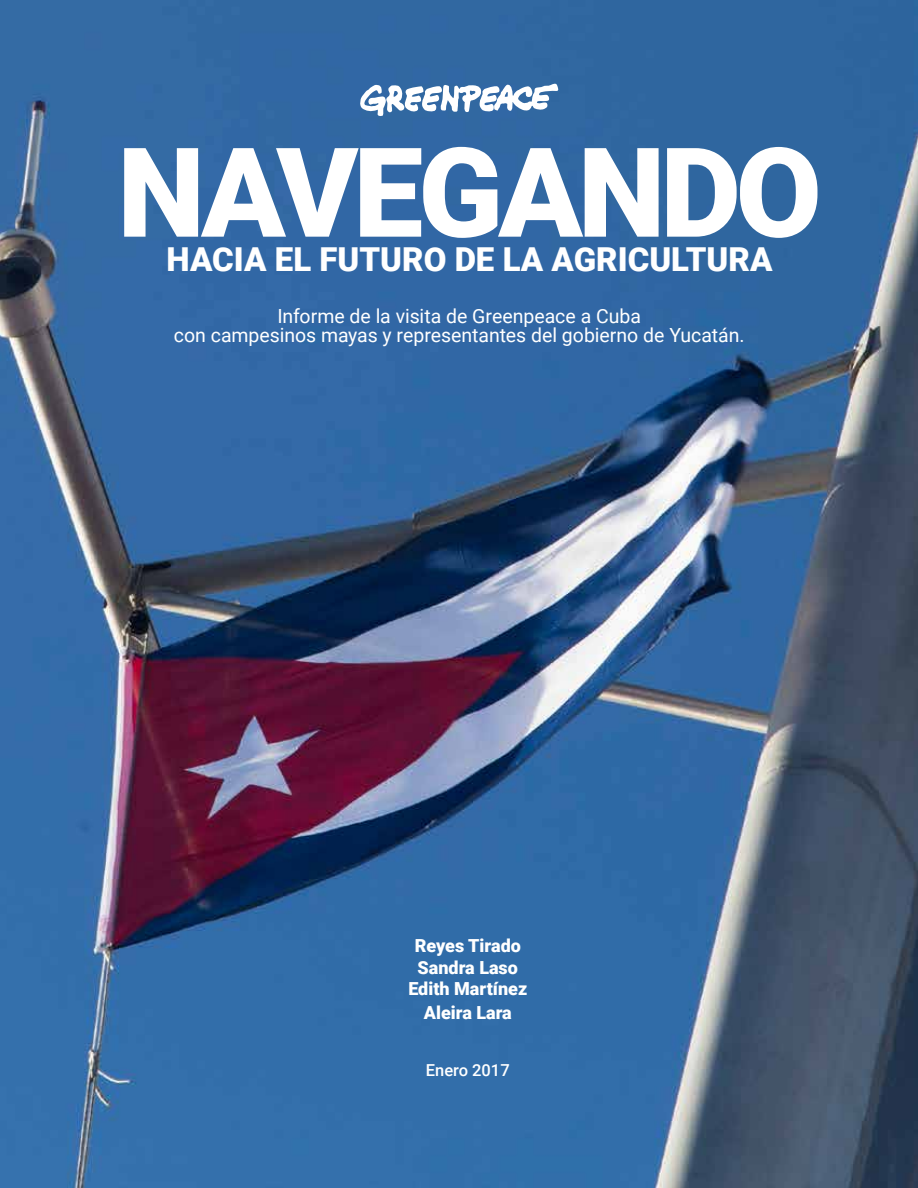
<style>
.page{position:relative;width:918px;height:1188px;background:#fff}
.page>*{position:absolute;margin:0;border:0;box-sizing:border-box;transform-origin:0 0}
.t1{font:900 124.5px "Roboto";letter-spacing:-.04em;color:#fff}
.t2{font:900 33px "Roboto";color:#fff}
.t3{font:19.5px/19.5px "Roboto";color:#fff;text-align:center}
.t4{font:900 18px/21.6px "Roboto";color:#fff;text-align:center}
.t5{font:500 16.5px "Roboto";color:#fff}
</style>
<div class="page">
<img style="left:0;top:0;width:918px;height:1188px">
<svg style="left:359px;top:83px;width:200px;height:34px"></svg>
<h1 class="t1" style="left:118px;top:105px;width:706px">NAVEGANDO</h1>
<h2 class="t2" style="left:167px;top:236px;width:607px">HACIA EL FUTURO DE LA AGRICULTURA</h2>
<p class="t3" style="left:174px;top:305px;width:572px">Informe de la visita de Greenpeace a Cuba<br>con campesinos mayas y representantes del gobierno de Yucatán.</p>
<p class="t4" style="left:408px;top:934px;width:120px">Reyes Tirado<br>Sandra Laso<br>Edith Martínez</p>
<p class="t4" style="left:424px;top:1001px;width:89px">Aleira Lara</p>
<p class="t5" style="left:426px;top:1058px;width:85px">Enero 2017</p>
</div>
